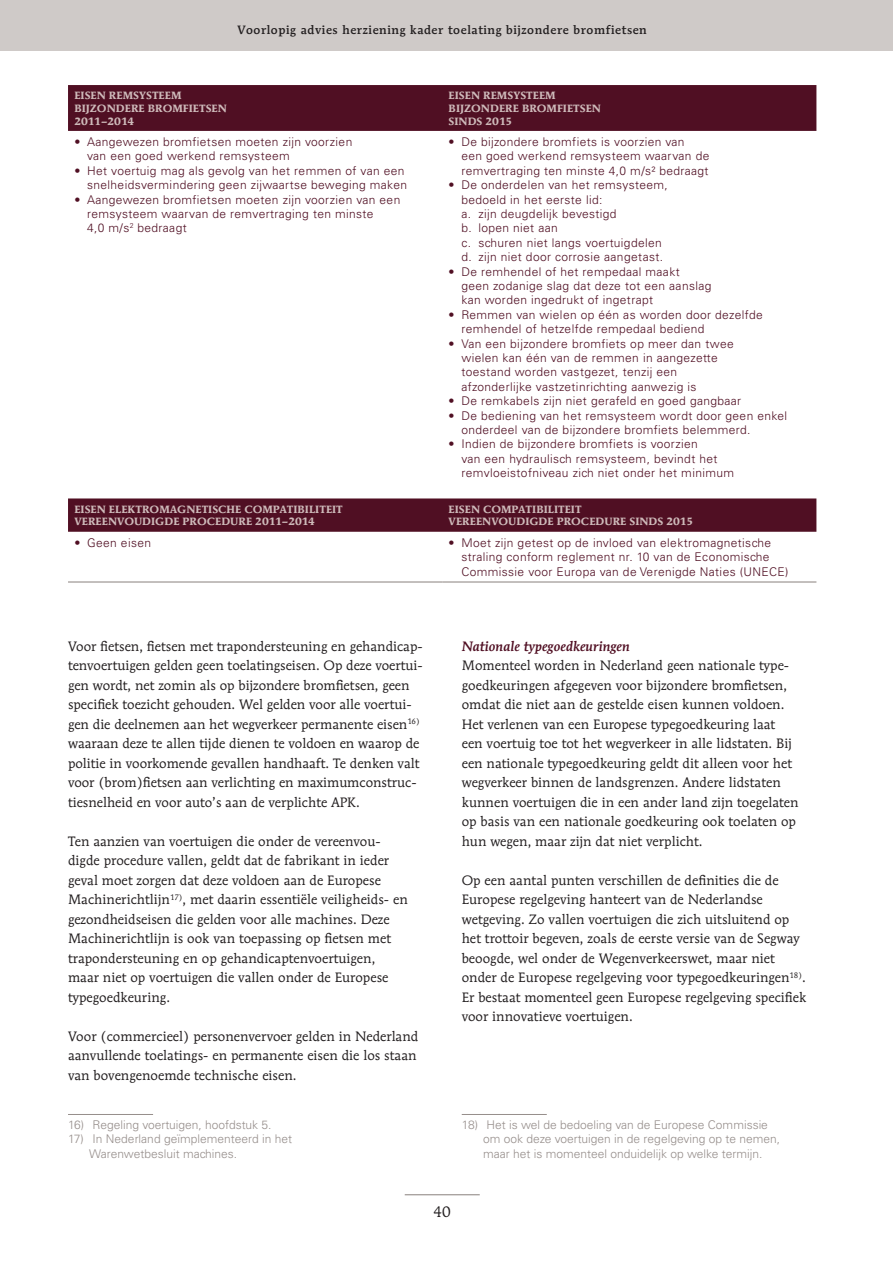
<style>
.page{position:relative;width:893px;height:1263px;background:#fff}
.page>*{position:absolute;margin:0;border:0;box-sizing:border-box;transform-origin:0 0}
.t1{font:15px "Mendoza Roman Std";color:#231f20}
.t2{font:13.5px/19.5px "Mendoza Roman Std";color:#231f20}
.t3{font:italic 500 13.5px "Mendoza Roman Std";color:#500f23}
.t4{font:300 12px/14.4px "Univers LT Std";letter-spacing:.03em;color:#500f23}
.t5{font:300 12px/14.4px "Univers LT Std";color:#968e8b}
.t6{font:500 12px "Mendoza Roman Std";letter-spacing:.05em;color:#231f20}
.t7{font:700 10.5px/12.6px "Mendoza Roman Std";color:#cebaba}
</style>
<div class="page">
<div style="left:0;top:0;width:893px;height:51px;background:#cfcac8"></div>
<hr style="left:405px;top:1194px;width:75px;height:1px;background:#968e8b">
<svg style="left:68px;top:85px;width:748px;height:447px"></svg>
<hr style="left:68px;top:581px;width:374px;height:1px;background:#968e8b">
<hr style="left:442px;top:581px;width:374px;height:1px;background:#968e8b">
<hr style="left:68px;top:1114px;width:85px;height:1px;background:#968e8b">
<hr style="left:462px;top:1114px;width:85px;height:1px;background:#968e8b">
<p class="t6" style="left:238px;top:22px;width:411px">Voorlopig advies herziening kader toelating bijzondere bromfietsen</p>
<p class="t7" style="left:74px;top:89px;width:154px">EISEN REMSYSTEEM<br>BIJZONDERE BROMFIETSEN<br>2011–2014</p>
<p class="t7" style="left:449px;top:89px;width:154px">EISEN REMSYSTEEM<br>BIJZONDERE BROMFIETSEN<br>SINDS 2015</p>
<p class="t4" style="left:87px;top:135px;width:267px;text-indent:-13px">• Aangewezen bromfietsen moeten zijn voorzien van een goed werkend remsysteem</p>
<p class="t4" style="left:74px;top:163px;width:334px;text-align:right">• Het voertuig mag als gevolg van het remmen of van een snelheidsvermindering geen zijwaartse beweging maken</p>
<p class="t4" style="left:87px;top:192px;width:315px;text-indent:-13px">• Aangewezen bromfietsen moeten zijn voorzien van een remsysteem waarvan de remvertraging ten minste<br>4,0 m/s<sup>2</sup> bedraagt</p>
<p class="t4" style="left:461px;top:135px;width:250px;text-indent:-13px">• De bijzondere bromfiets is voorzien van<br>een goed werkend remsysteem waarvan de remvertraging ten minste 4,0 m/s² bedraagt</p>
<p class="t4" style="left:461px;top:178px;width:208px;text-indent:-13px">• De onderdelen van het remsysteem, bedoeld in het eerste lid:<br>a. zijn deugdelijk bevestigd<br>b. lopen niet aan<br>c. schuren niet langs voertuigdelen d. zijn niet door corrosie aangetast.</p>
<p class="t4" style="left:461px;top:264px;width:252px;text-indent:-13px">• De remhendel of het rempedaal maakt<br>geen zodanige slag dat deze tot een aanslag kan worden ingedrukt of ingetrapt</p>
<p class="t4" style="left:461px;top:307px;width:303px;text-indent:-13px">• Remmen van wielen op één as worden door dezelfde remhendel of hetzelfde rempedaal bediend</p>
<p class="t4" style="left:461px;top:336px;width:274px;text-indent:-13px">• Van een bijzondere bromfiets op meer dan twee wielen kan één van de remmen in aangezette toestand worden vastgezet, tenzij een afzonderlijke vastzetinrichting aanwezig is</p>
<p class="t4" style="left:449px;top:394px;width:294px">• De remkabels zijn niet gerafeld en goed gangbaar</p>
<p class="t4" style="left:461px;top:408px;width:327px;text-indent:-13px">• De bediening van het remsysteem wordt door geen enkel onderdeel van de bijzondere bromfiets belemmerd.</p>
<p class="t4" style="left:461px;top:437px;width:274px;text-indent:-13px">• Indien de bijzondere bromfiets is voorzien<br>van een hydraulisch remsysteem, bevindt het remvloeistofniveau zich niet onder het minimum</p>
<p class="t7" style="left:74px;top:503px;width:270px">EISEN ELEKTROMAGNETISCHE COMPATIBILITEIT<br>VEREENVOUDIGDE PROCEDURE 2011–2014</p>
<p class="t7" style="left:449px;top:503px;width:246px">EISEN COMPATIBILITEIT<br>VEREENVOUDIGDE PROCEDURE SINDS 2015</p>
<p class="t4" style="left:74px;top:535px;width:78px">• Geen eisen</p>
<p class="t4" style="left:461px;top:535px;width:329px;text-indent:-13px">• Moet zijn getest op de invloed van elektromagnetische straling conform reglement nr. 10 van de Economische<br>Commissie voor Europa van de Verenigde Naties (UNECE)</p>
<p class="t2" style="left:68px;top:636px;width:356px">Voor fietsen, fietsen met trapondersteuning en gehandicap&shy;tenvoertuigen gelden geen toelatingseisen. Op deze voertui&shy;gen wordt, net zomin als op bijzondere bromfietsen, geen specifiek toezicht gehouden. Wel gelden voor alle voertui&shy;gen die deelnemen aan het wegverkeer permanente eisen<sup>16) </sup>waaraan deze te allen tijde dienen te voldoen en waarop de politie in voorkomende gevallen handhaaft. Te denken valt voor (brom)fietsen aan verlichting en maximumconstruc&shy;tiesnelheid en voor auto’s aan de verplichte APK.</p>
<p class="t2" style="left:68px;top:831px;width:341px">Ten aanzien van voertuigen die onder de vereenvou&shy;digde procedure vallen, geldt dat de fabrikant in ieder geval moet zorgen dat deze voldoen aan de Europese Machinerichtlijn<sup>17)</sup>, met daarin essentiële veiligheids- en gezondheidseisen die gelden voor alle machines. Deze Machinerichtlijn is ook van toepassing op fietsen met trapondersteuning en op gehandicaptenvoertuigen, maar niet op voertuigen die vallen onder de Europese typegoedkeuring.</p>
<p class="t2" style="left:68px;top:1026px;width:352px">Voor (commercieel) personenvervoer gelden in Nederland aanvullende toelatings- en permanente eisen die los staan van bovengenoemde technische eisen.</p>
<p class="t5" style="left:68px;top:1117px;width:205px">16) Regeling voertuigen, hoofdstuk 5.</p>
<p class="t5" style="left:89px;top:1132px;width:204px;text-indent:-21px">17) In Nederland geïmplementeerd in het<br>Warenwetbesluit machines.</p>
<p class="t3" style="left:462px;top:638px;width:170px">Nationale typegoedkeuringen</p>
<p class="t2" style="left:462px;top:655px;width:338px">Momenteel worden in Nederland geen nationale type&shy;goedkeuringen afgegeven voor bijzondere bromfietsen, omdat die niet aan de gestelde eisen kunnen voldoen.<br>Het verlenen van een Europese typegoedkeuring laat een voertuig toe tot het wegverkeer in alle lidstaten. Bij een nationale typegoedkeuring geldt dit alleen voor het wegverkeer binnen de landsgrenzen. Andere lidstaten kunnen voertuigen die in een ander land zijn toegelaten op basis van een nationale goedkeuring ook toelaten op hun wegen, maar zijn dat niet verplicht.</p>
<p class="t2" style="left:462px;top:870px;width:346px">Op een aantal punten verschillen de definities die de Europese regelgeving hanteert van de Nederlandse wetgeving. Zo vallen voertuigen die zich uitsluitend op het trottoir begeven, zoals de eerste versie van de Segway beoogde, wel onder de Wegenverkeerswet, maar niet onder de Europese regelgeving voor typegoedkeuringen<sup>18)</sup>.<br>Er bestaat momenteel geen Europese regelgeving specifiek voor innovatieve voertuigen.</p>
<p class="t5" style="left:483px;top:1117px;width:299px;text-indent:-21px">18) Het is wel de bedoeling van de Europese Commissie om ook deze voertuigen in de regelgeving op te nemen, maar het is momenteel onduidelijk op welke termijn.</p>
<p class="t1" style="left:434px;top:1202px;width:19px">40</p>
</div>
